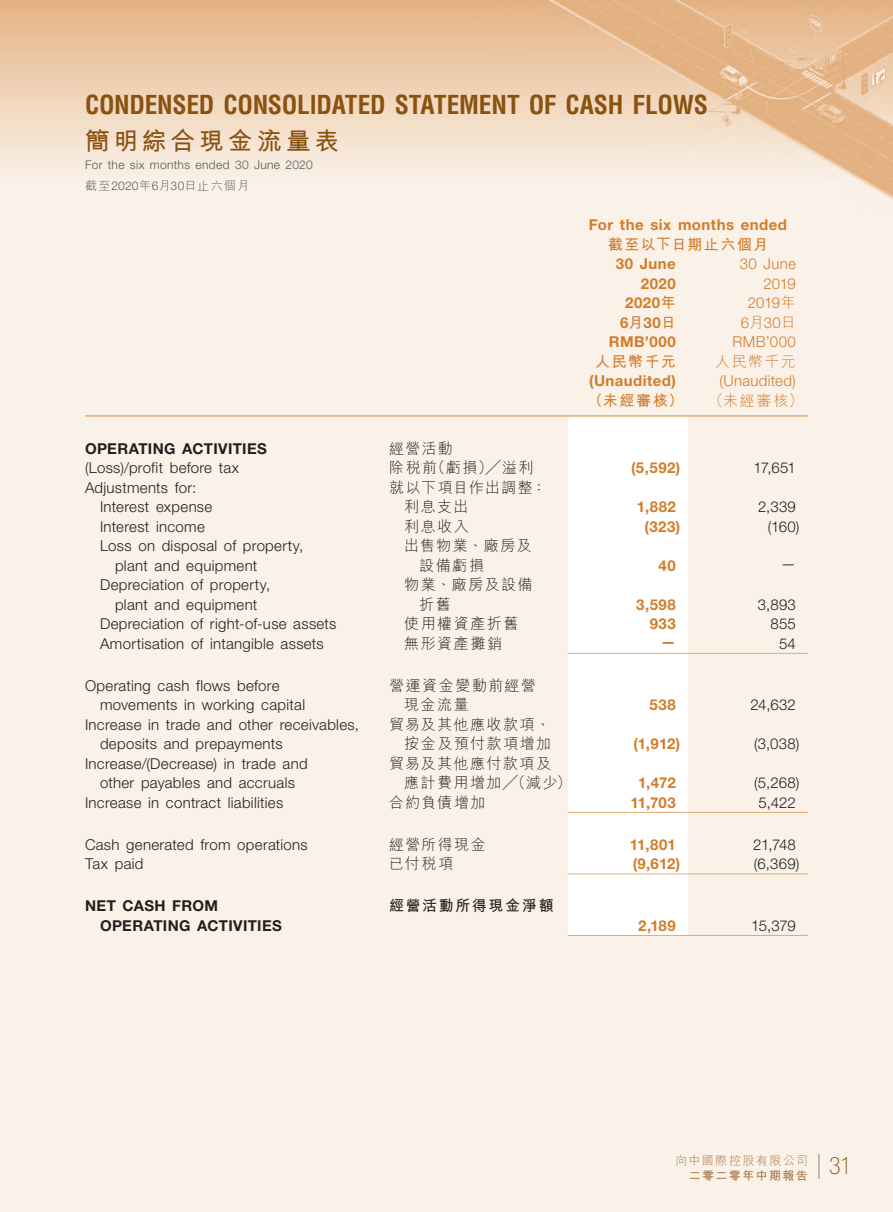
<style>
.page{position:relative;width:893px;height:1212px;background:#faf1e8}
.page>*{position:absolute;margin:0;border:0;box-sizing:border-box;transform-origin:0 0}
.t1{font:700 condensed 25.5px "Helvetica LT Std";letter-spacing:-.01em;color:#8a5211}
.t2{font:700 24.75px "M Hei HK";letter-spacing:.155em;color:#8a5211}
._15_Table_Stub{font:300 15px/19.5px "Helvetica Neue LT Std";letter-spacing:.02em;color:#231f20}
._15_Table_Stub-2{font:300 15px/19.5px "M Hei HK";letter-spacing:.1em;color:#231f20}
._01_Body_Text{font:700 15px/19.5px "Helvetica Neue LT Std";letter-spacing:.03em;color:#d27d2a;text-align:right}
._01_Body_Text-2{font:300 15px "Helvetica Neue LT Std";letter-spacing:.015em;color:#231f20}
._15_Table_Stub-3{font:700 15px/19.5px "Helvetica Neue LT Std";letter-spacing:.025em;color:#231f20}
._01_Body_Text-3{font:300 15px/19.5px "Helvetica Neue LT Std";letter-spacing:.02em;color:#d27d2a;text-align:right}
._01_Body_Text-4{font:700 15px "M Hei HK";letter-spacing:.1em;color:#d27d2a}
._01_Body_Text-5{font:300 15px "M Hei HK";letter-spacing:.105em;color:#d27d2a}
._01_Body_Text-6{font:700 15px "M Hei HK";letter-spacing:.08em;color:#d27d2a}
._15_Table_Stub-4{font:300 15px "M Hei HK";letter-spacing:.075em;color:#231f20}
._15_Table_Stub-5{font:700 15px "M Hei HK";letter-spacing:.11em;color:#231f20}
.t3{font:300 12px "Helvetica Neue LT Std";letter-spacing:.03em;color:#57585a}
.t4{font:300 12px "M Hei HK";letter-spacing:.1em;color:#57585a}
.t5{font:700 12px "M Hei HK";letter-spacing:.115em;color:#a97948}
.t6{font:300 12px "M Hei HK";letter-spacing:.115em;color:#a97948}
.s1{font-family:"Helvetica Neue LT Std"}
.s2{font-family:"M Hei HK"}
</style>
<div class="page">
<img style="left:0;top:0;width:893px;height:199px">
<svg style="left:819px;top:1154px;width:1px;height:25px"></svg>
<div style="left:568px;top:417px;width:120px;height:518px;background:#fff"></div>
<hr style="left:85px;top:415px;width:304px;height:2px;background:#e2aa73">
<hr style="left:389px;top:415px;width:179px;height:2px;background:#e2aa73">
<hr style="left:568px;top:415px;width:120px;height:2px;background:#e2aa73">
<hr style="left:688px;top:415px;width:120px;height:2px;background:#e2aa73">
<hr style="left:568px;top:653px;width:120px;height:1px;background:#e2aa73">
<hr style="left:688px;top:653px;width:120px;height:1px;background:#e2aa73">
<hr style="left:568px;top:812px;width:120px;height:1px;background:#e2aa73">
<hr style="left:688px;top:812px;width:120px;height:1px;background:#e2aa73">
<hr style="left:568px;top:873px;width:120px;height:1px;background:#e2aa73">
<hr style="left:688px;top:873px;width:120px;height:1px;background:#e2aa73">
<hr style="left:568px;top:935px;width:120px;height:1px;background:#e2aa73">
<hr style="left:688px;top:935px;width:120px;height:1px;background:#e2aa73">
<h1 class="t1" style="left:85px;top:88px;width:625px">CONDENSED CONSOLIDATED STATEMENT OF CASH FLOWS</h1>
<h2 class="t2" style="left:85px;top:123px;width:256px">簡明綜合現金流量表</h2>
<p class="t3" style="left:85px;top:157px;width:229px">For the six months ended 30 June 2020</p>
<p class="t4" style="left:85px;top:179px;width:166px">截至<span class="s1">2020</span>年<span class="s1">6</span>月<span class="s1">30</span>日止六個月</p>
<p class="_01_Body_Text" style="left:589px;top:215px;width:200px">For the six months ended</p>
<p class="_01_Body_Text-6" style="left:608px;top:233px;width:162px">截至以下日期止六個月</p>
<p class="_01_Body_Text" style="left:616px;top:254px;width:62px">30 June<br>2020</p>
<p class="_01_Body_Text-3" style="left:740px;top:254px;width:57px">30 June<br>2019</p>
<p class="_01_Body_Text" style="left:620px;top:293px;width:57px;text-align:center">2020<span class="s2">年<br></span>6<span class="s2">月</span>30<span class="s2">日</span></p>
<p class="_01_Body_Text-3" style="left:741px;top:293px;width:57px;text-align:center">2019<span class="s2">年<br></span>6<span class="s2">月</span>30<span class="s2">日</span></p>
<p class="_01_Body_Text" style="left:609px;top:332px;width:68px">RMB’000</p>
<p class="_01_Body_Text-3" style="left:733px;top:332px;width:65px">RMB’000</p>
<p class="_01_Body_Text-4" style="left:595px;top:350px;width:82px">人民幣千元</p>
<p class="_01_Body_Text-5" style="left:715px;top:354px;width:82px">人民幣千元</p>
<p class="_01_Body_Text" style="left:589px;top:371px;width:88px">(Unaudited)</p>
<p class="_01_Body_Text-3" style="left:720px;top:371px;width:78px">(Unaudited)</p>
<p class="_01_Body_Text-4" style="left:588px;top:389px;width:97px">（未經審核）</p>
<p class="_01_Body_Text-5" style="left:709px;top:393px;width:96px">（未經審核）</p>
<p class="_15_Table_Stub-3" style="left:85px;top:438px;width:183px">OPERATING ACTIVITIES</p>
<p class="_15_Table_Stub-2" style="left:389px;top:438px;width:65px">經營活動</p>
<p class="_15_Table_Stub" style="left:85px;top:458px;width:156px">(Loss)/profit before tax</p>
<p class="_15_Table_Stub-2" style="left:389px;top:458px;width:146px">除稅前（虧損）╱溢利</p>
<p class="_01_Body_Text" style="left:631px;top:458px;width:51px">(5,592)</p>
<p class="_01_Body_Text-2" style="left:754px;top:459px;width:44px">17,651</p>
<p class="_15_Table_Stub" style="left:85px;top:477px;width:113px">Adjustments for:</p>
<p class="_15_Table_Stub-4" style="left:389px;top:480px;width:159px">就以下項目作出調整：</p>
<p class="_15_Table_Stub" style="left:100px;top:497px;width:114px">Interest expense</p>
<p class="_15_Table_Stub-2" style="left:404px;top:497px;width:66px">利息支出</p>
<p class="_01_Body_Text" style="left:637px;top:497px;width:41px">1,882</p>
<p class="_01_Body_Text-2" style="left:758px;top:498px;width:39px">2,339</p>
<p class="_15_Table_Stub" style="left:100px;top:516px;width:106px">Interest income</p>
<p class="_15_Table_Stub-2" style="left:404px;top:516px;width:66px">利息收入</p>
<p class="_01_Body_Text" style="left:645px;top:516px;width:37px">(323)</p>
<p class="_01_Body_Text-2" style="left:768px;top:517px;width:33px">(160)</p>
<p class="_15_Table_Stub" style="left:115px;top:536px;width:190px;text-indent:-15px">Loss on disposal of property, plant and equipment</p>
<p class="_15_Table_Stub-2" style="left:419px;top:536px;width:114px;text-indent:-15px">出售物業、廠房及設備虧損</p>
<p class="_01_Body_Text" style="left:659px;top:555px;width:19px">40</p>
<p class="_01_Body_Text-2" style="left:781px;top:555px;width:16px">—</p>
<p class="_15_Table_Stub" style="left:100px;top:575px;width:172px;text-align:center">Depreciation of property, plant and equipment</p>
<p class="_15_Table_Stub-2" style="left:419px;top:575px;width:115px;text-indent:-15px">物業、廠房及設備折舊</p>
<p class="_01_Body_Text" style="left:636px;top:594px;width:41px">3,598</p>
<p class="_01_Body_Text-2" style="left:758px;top:595px;width:40px">3,893</p>
<p class="_15_Table_Stub" style="left:100px;top:614px;width:238px">Depreciation of right-of-use assets</p>
<p class="_15_Table_Stub-2" style="left:404px;top:614px;width:116px">使用權資產折舊</p>
<p class="_01_Body_Text" style="left:650px;top:614px;width:28px">933</p>
<p class="_01_Body_Text-2" style="left:770px;top:615px;width:27px">855</p>
<p class="_15_Table_Stub" style="left:100px;top:633px;width:225px">Amortisation of intangible assets</p>
<p class="_15_Table_Stub-2" style="left:404px;top:633px;width:99px">無形資產攤銷</p>
<p class="_01_Body_Text" style="left:661px;top:632px;width:16px">—</p>
<p class="_01_Body_Text-2" style="left:779px;top:634px;width:18px">54</p>
<p class="_15_Table_Stub" style="left:100px;top:675px;width:207px;text-indent:-15px">Operating cash flows before movements in working capital</p>
<p class="_15_Table_Stub-2" style="left:404px;top:675px;width:133px;text-indent:-15px">營運資金變動前經營現金流量</p>
<p class="_01_Body_Text" style="left:650px;top:695px;width:28px">538</p>
<p class="_01_Body_Text-2" style="left:750px;top:696px;width:47px">24,632</p>
<p class="_15_Table_Stub" style="left:100px;top:714px;width:260px;text-indent:-15px">Increase in trade and other receivables, deposits and prepayments</p>
<p class="_15_Table_Stub-2" style="left:389px;top:714px;width:163px;text-align:right">貿易及其他應收款項、按金及預付款項增加</p>
<p class="_15_Table_Stub" style="left:85px;top:753px;width:224px;text-align:center">Increase/(Decrease) in trade and other payables and accruals</p>
<p class="_15_Table_Stub-2" style="left:404px;top:753px;width:169px;text-indent:-15px">貿易及其他應付款項及<br>應計費用增加╱（減少）</p>
<p class="_01_Body_Text" style="left:633px;top:734px;width:48px">(1,912)</p>
<p class="_01_Body_Text-2" style="left:754px;top:735px;width:47px">(3,038)</p>
<p class="_01_Body_Text" style="left:638px;top:773px;width:39px">1,472</p>
<p class="_01_Body_Text-2" style="left:754px;top:774px;width:47px">(5,268)</p>
<p class="_15_Table_Stub" style="left:85px;top:792px;width:200px">Increase in contract liabilities</p>
<p class="_15_Table_Stub-2" style="left:389px;top:792px;width:98px">合約負債增加</p>
<p class="_01_Body_Text" style="left:630px;top:792px;width:47px">11,703</p>
<p class="_01_Body_Text-2" style="left:759px;top:793px;width:39px">5,422</p>
<p class="_15_Table_Stub" style="left:85px;top:834px;width:224px">Cash generated from operations</p>
<p class="_15_Table_Stub-2" style="left:389px;top:834px;width:98px">經營所得現金</p>
<p class="_01_Body_Text" style="left:630px;top:834px;width:48px">11,801</p>
<p class="_01_Body_Text-2" style="left:753px;top:835px;width:44px">21,748</p>
<p class="_15_Table_Stub" style="left:85px;top:854px;width:60px">Tax paid</p>
<p class="_15_Table_Stub-2" style="left:389px;top:854px;width:66px">已付稅項</p>
<p class="_01_Body_Text" style="left:633px;top:854px;width:49px">(9,612)</p>
<p class="_01_Body_Text-2" style="left:754px;top:855px;width:47px">(6,369)</p>
<p class="_15_Table_Stub-3" style="left:100px;top:896px;width:183px;text-indent:-15px">NET CASH FROM<br>OPERATING ACTIVITIES</p>
<p class="_15_Table_Stub-5" style="left:389px;top:895px;width:166px">經營活動所得現金淨額</p>
<p class="_01_Body_Text" style="left:638px;top:915px;width:39px">2,189</p>
<p class="_01_Body_Text-2" style="left:751px;top:916px;width:46px">15,379</p>
<p class="t6" style="left:675px;top:1154px;width:134px">向中國際控股有限公司</p>
<p class="t5" style="left:689px;top:1167px;width:164px">二零二零年中期報告 <sup>31</sup></p>
</div>
